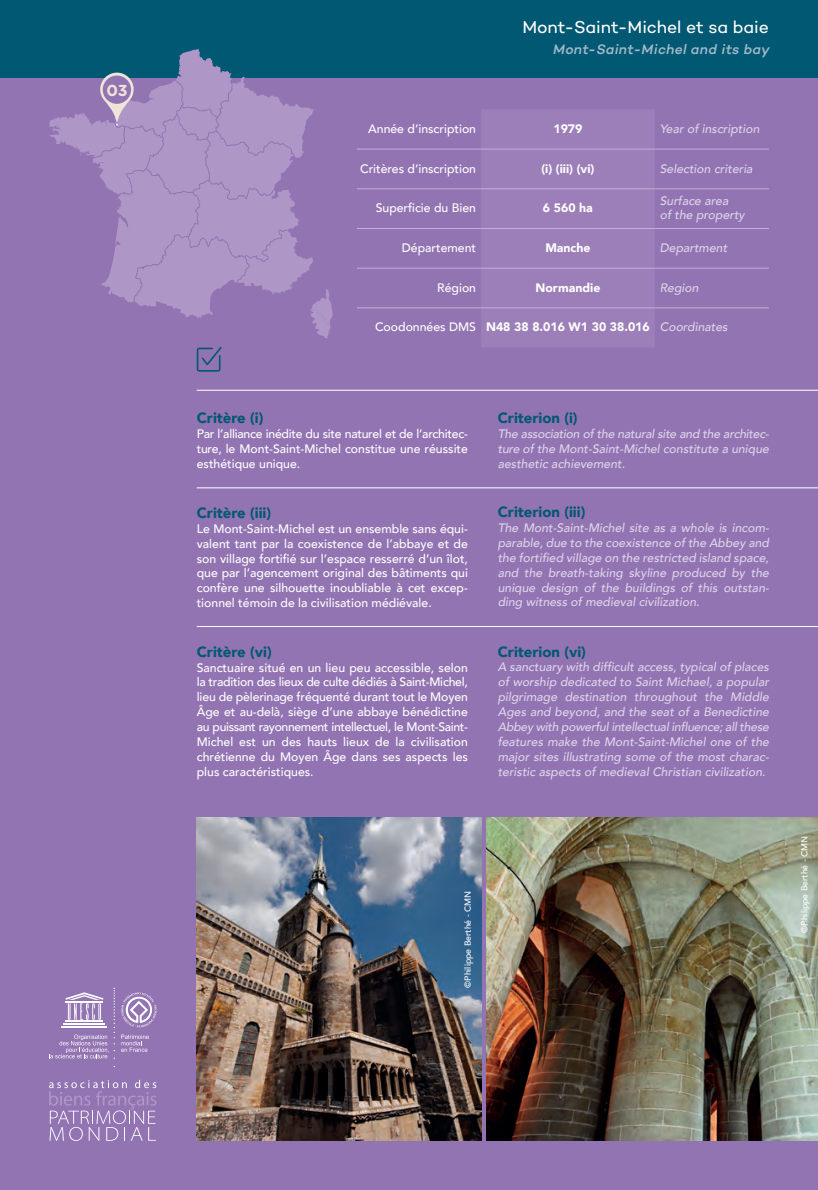
<style>
.page{position:relative;width:818px;height:1190px;background:#fff}
.page>*{position:absolute;margin:0;border:0;box-sizing:border-box;transform-origin:0 0}
.t1{font:17.5px "Campton";letter-spacing:-.005em;color:#fff}
.t2{font:700 15.92px "Gotham Rounded";color:#eee4d9}
.t3{font:900 14.88px "Avenir";color:#005872}
.t4{font:italic 500 14px "Campton";letter-spacing:.02em;color:#a1b9c9}
.t5{font:italic 500 12.25px/14.9px "Avenir";color:#ddd4e9;text-align:justify}
.t6{font:500 12.25px/14.9px "Avenir";color:#fff;text-align:justify}
.t7{font:900 12.25px "Avenir";color:#fff}
.t8{font:500 8.75px "Avenir";color:#fff}
.s1{font-weight:500}
.s2{font-weight:500;font-style:italic;color:#ddd4e9}
</style>
<div class="page">
<div style="left:0;top:0;width:817px;height:1189px;background:#9374b3"></div>
<svg style="left:197px;top:347px;width:25px;height:24px"></svg>
<hr style="left:197px;top:390px;width:620px;height:1px;background:#fff">
<hr style="left:197px;top:487px;width:620px;height:1px;background:#fff">
<hr style="left:197px;top:626px;width:620px;height:1px;background:#fff">
<div style="left:0;top:0;width:817px;height:78px;background:#005872"></div>
<svg style="left:121px;top:992px;width:36px;height:35px"></svg>
<svg style="left:121px;top:1034px;width:28px;height:17px"></svg>
<svg style="left:49px;top:987px;width:66px;height:71px"></svg>
<svg style="left:49px;top:1079px;width:108px;height:61px"></svg>
<svg style="left:312px;top:289px;width:20px;height:49px"></svg>
<svg style="left:49px;top:49px;width:265px;height:269px"></svg>
<svg style="left:94px;top:73px;width:200px;height:228px"></svg>
<img style="left:487px;top:817px;width:330px;height:323px">
<img style="left:197px;top:817px;width:285px;height:323px">
<div style="left:481px;top:148px;width:173px;height:161px;background:#9c7eb9"></div>
<hr style="left:357px;top:149px;width:124px;height:1px;background:#c1b0d4">
<hr style="left:481px;top:149px;width:173px;height:1px;background:#c1b0d4">
<hr style="left:654px;top:149px;width:114px;height:1px;background:#c1b0d4">
<hr style="left:357px;top:188px;width:124px;height:1px;background:#c1b0d4">
<hr style="left:481px;top:188px;width:173px;height:1px;background:#c1b0d4">
<hr style="left:654px;top:188px;width:114px;height:1px;background:#c1b0d4">
<hr style="left:357px;top:228px;width:124px;height:1px;background:#c1b0d4">
<hr style="left:481px;top:228px;width:173px;height:1px;background:#c1b0d4">
<hr style="left:654px;top:228px;width:114px;height:1px;background:#c1b0d4">
<hr style="left:357px;top:268px;width:124px;height:1px;background:#c1b0d4">
<hr style="left:481px;top:268px;width:173px;height:1px;background:#c1b0d4">
<hr style="left:654px;top:268px;width:114px;height:1px;background:#c1b0d4">
<hr style="left:357px;top:307px;width:124px;height:1px;background:#c1b0d4">
<hr style="left:481px;top:307px;width:173px;height:1px;background:#c1b0d4">
<hr style="left:654px;top:307px;width:114px;height:1px;background:#c1b0d4">
<h2 class="t2" style="left:106px;top:78px;width:23px">03</h2>
<h1 class="t1" style="left:522px;top:16px;width:248px">Mont-Saint-Michel et sa baie</h1>
<p class="t4" style="left:553px;top:41px;width:218px">Mont-Saint-Michel and its bay</p>
<p class="t6" style="left:368px;top:120px;width:109px">Année d’inscription</p>
<p class="t7" style="left:553px;top:118px;width:31px">1979</p>
<p class="t5" style="left:659px;top:121px;width:101px">Year of inscription</p>
<p class="t6" style="left:360px;top:160px;width:117px">Critères d’inscription</p>
<p class="t7" style="left:541px;top:158px;width:55px">(i) (iii) (vi)</p>
<p class="t5" style="left:659px;top:161px;width:94px">Selection criteria</p>
<p class="t6" style="left:375px;top:200px;width:102px">Superficie du Bien</p>
<p class="t7" style="left:543px;top:197px;width:51px">6 560 ha</p>
<p class="t5" style="left:659px;top:194px;width:86px;line-height:14px">Surface area<br>of the property</p>
<p class="t6" style="left:402px;top:239px;width:76px">Département</p>
<p class="t7" style="left:545px;top:237px;width:47px">Manche</p>
<p class="t5" style="left:659px;top:240px;width:69px">Department</p>
<p class="t6" style="left:437px;top:279px;width:40px">Région</p>
<p class="t7" style="left:535px;top:277px;width:66px">Normandie</p>
<p class="t5" style="left:659px;top:280px;width:40px">Region</p>
<p class="t7" style="left:375px;top:316px;width:354px"><span class="s1">Coodonnées DMS</span> N48 38 8.016 W1 30 38.016 <span class="s2">Coordinates</span></p>
<p class="t3" style="left:197px;top:405px;width:68px">Critère (i)</p>
<p class="t6" style="left:197px;top:426px;width:273px">Par l’alliance inédite du site naturel et de l’architec&shy;ture, le Mont-Saint-Michel constitue une réussite esthétique unique.</p>
<p class="t3" style="left:197px;top:500px;width:76px">Critère (iii)</p>
<p class="t6" style="left:197px;top:520px;width:272px">Le Mont-Saint-Michel est un ensemble sans équi&shy;valent tant par la coexistence de l’abbaye et de son village fortifié sur l’espace resserré d’un îlot, que par l’agencement original des bâtiments qui confère une silhouette inoubliable à cet excep&shy;tionnel témoin de la civilisation médiévale.</p>
<p class="t3" style="left:197px;top:638px;width:76px">Critère (vi)</p>
<p class="t6" style="left:197px;top:659px;width:273px">Sanctuaire situé en un lieu peu accessible, selon la tradition des lieux de culte dédiés à Saint-Michel, lieu de pèlerinage fréquenté durant tout le Moyen Âge et au-delà, siège d’une abbaye bénédictine au puissant rayonnement intellectuel, le Mont-Saint-Michel est un des hauts lieux de la civilisation chrétienne du Moyen Âge dans ses aspects les plus caractéristiques.</p>
<p class="t3" style="left:497px;top:405px;width:81px">Criterion (i)</p>
<p class="t5" style="left:497px;top:427px;width:273px">The association of the natural site and the architec&shy;ture of the Mont-Saint-Michel constitute a unique aesthetic achievement.</p>
<p class="t3" style="left:497px;top:499px;width:89px">Criterion (iii)</p>
<p class="t5" style="left:497px;top:520px;width:273px">The Mont-Saint-Michel site as a whole is incom&shy;parable, due to the coexistence of the Abbey and the fortified village on the restricted island space, and the breath-taking skyline produced by the unique design of the buildings of this outstan&shy;ding witness of medieval civilization.</p>
<p class="t3" style="left:497px;top:638px;width:90px">Criterion (vi)</p>
<p class="t5" style="left:497px;top:660px;width:273px">A sanctuary with difficult access, typical of places of worship dedicated to Saint Michael, a popular pilgrimage destination throughout the Middle Ages and beyond, and the seat of a Benedictine Abbey with powerful intellectual influence; all these features make the Mont-Saint-Michel one of the major sites illustrating some of the most charac&shy;teristic aspects of medieval Christian civilization.</p>
<p class="t8" style="left:460px;top:987px;width:98px;rotate:-90deg">©Philippe Berthé - CMN</p>
<p class="t8" style="left:796px;top:932px;width:98px;rotate:-90deg">©Philippe Berthé - CMN</p>
</div>
